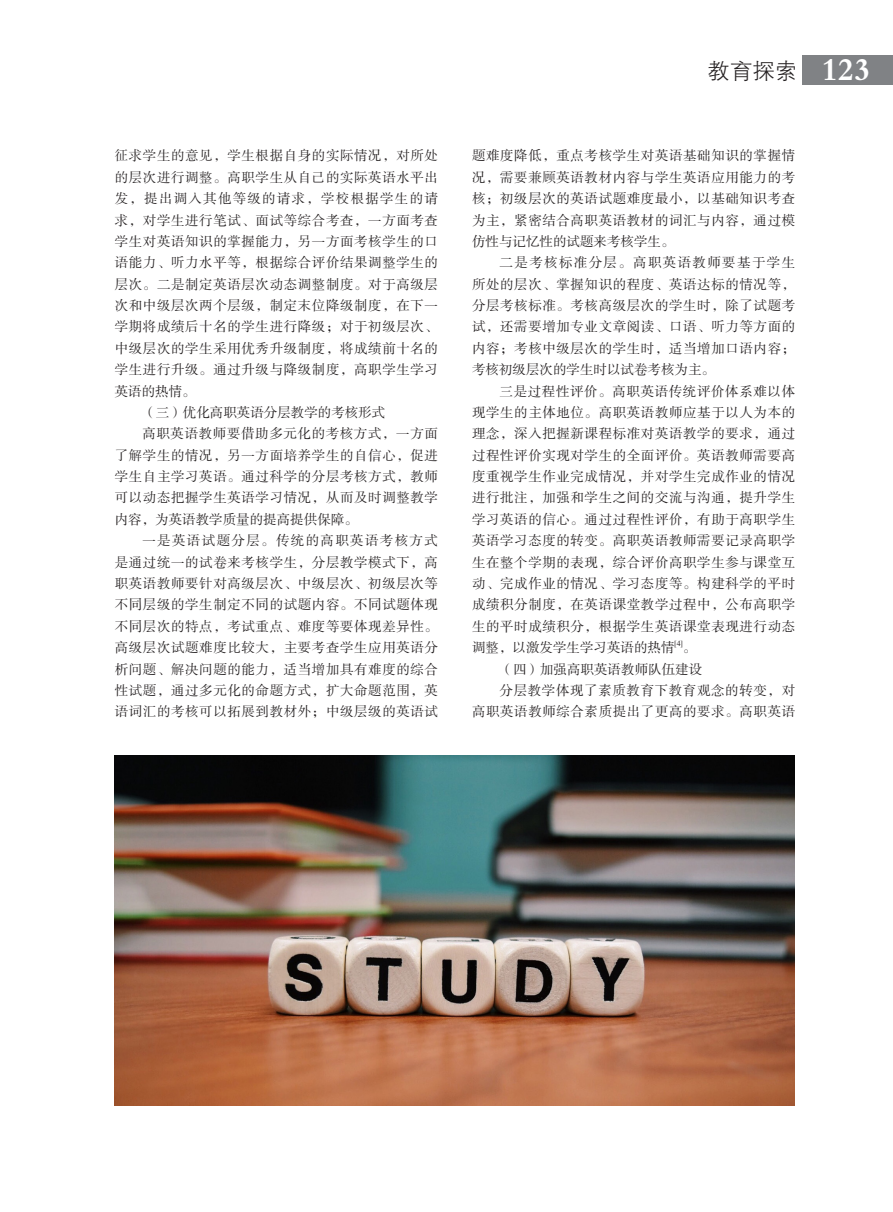
<style>
.page{position:relative;width:893px;height:1212px;background:#fff}
.page>*{position:absolute;margin:0;border:0;box-sizing:border-box;transform-origin:0 0}
.t1{font:22.5px "FZXH1 K GBK1 0";color:#231f20}
.正文{font:13.5px/21.3px "FZSSK GBK1 0";letter-spacing:.045em;color:#231f20;text-align:justify}
.正文-2{font:13.5px "FZSSK GBK1 0";color:#231f20}
.正文-3{font:7.8px "FZSSK GBK1 0";color:#231f20}
.s1{font-family:"FZDBSK GBK1 0";font-size:33px;color:#fff}
</style>
<div class="page">
<div style="left:803px;top:55px;width:90px;height:30px;background:#808285"></div>
<img style="left:115px;top:756px;width:679px;height:350px">
<p class="正文" style="left:115px;top:146px;width:325px">征求学生的意见，学生根据自身的实际情况，对所处的层次进行调整。高职学生从自己的实际英语水平出发，提出调入其他等级的请求，学校根据学生的请求，对学生进行笔试、面试等综合考查，一方面考查学生对英语知识的掌握能力，另一方面考核学生的口语能力、听力水平等，根据综合评价结果调整学生的层次。二是制定英语层次动态调整制度。对于高级层次和中级层次两个层级，制定末位降级制度，在下一学期将成绩后十名的学生进行降级；对于初级层次、中级层次的学生采用优秀升级制度，将成绩前十名的学生进行升级。通过升级与降级制度，高职学生学习英语的热情。</p>
<p class="正文-2" style="left:142px;top:405px;width:244px">（三）优化高职英语分层教学的考核形式</p>
<p class="正文" style="left:115px;top:424px;width:325px;text-indent:28px">高职英语教师要借助多元化的考核方式，一方面了解学生的情况，另一方面培养学生的自信心，促进学生自主学习英语。通过科学的分层考核方式，教师可以动态把握学生英语学习情况，从而及时调整教学内容，为英语教学质量的提高提供保障。</p>
<p class="正文" style="left:115px;top:530px;width:325px;text-indent:28px">一是英语试题分层。传统的高职英语考核方式是通过统一的试卷来考核学生，分层教学模式下，高职英语教师要针对高级层次、中级层次、初级层次等不同层级的学生制定不同的试题内容。不同试题体现不同层次的特点，考试重点、难度等要体现差异性。高级层次试题难度比较大，主要考查学生应用英语分析问题、解决问题的能力，适当增加具有难度的综合性试题，通过多元化的命题方式，扩大命题范围，英语词汇的考核可以拓展到教材外；中级层级的英语试</p>
<h1 class="t1" style="left:707px;top:59px;width:165px">教育探索 <span class="s1">123</span></h1>
<p class="正文" style="left:472px;top:146px;width:325px">题难度降低，重点考核学生对英语基础知识的掌握情况，需要兼顾英语教材内容与学生英语应用能力的考核；初级层次的英语试题难度最小，以基础知识考查为主，紧密结合高职英语教材的词汇与内容，通过模仿性与记忆性的试题来考核学生。</p>
<p class="正文" style="left:472px;top:253px;width:325px;text-indent:28px">二是考核标准分层。高职英语教师要基于学生所处的层次、掌握知识的程度、英语达标的情况等，分层考核标准。考核高级层次的学生时，除了试题考试，还需要增加专业文章阅读、口语、听力等方面的内容；考核中级层次的学生时，适当增加口语内容；考核初级层次的学生时以试卷考核为主。</p>
<p class="正文" style="left:472px;top:381px;width:325px;text-indent:28px">三是过程性评价。高职英语传统评价体系难以体现学生的主体地位。高职英语教师应基于以人为本的理念，深入把握新课程标准对英语教学的要求，通过过程性评价实现对学生的全面评价。英语教师需要高度重视学生作业完成情况，并对学生完成作业的情况进行批注，加强和学生之间的交流与沟通，提升学生学习英语的信心。通过过程性评价，有助于高职学生英语学习态度的转变。高职英语教师需要记录高职学生在整个学期的表现，综合评价高职学生参与课堂互动、完成作业的情况、学习态度等。构建科学的平时成绩积分制度，在英语课堂教学过程中，公布高职学生的平时成绩积分，根据学生英语课堂表现进行动态调整，以激发学生学习英语的热情</p>
<p class="正文-3" style="left:674px;top:639px;width:10px">[4]</p>
<p class="正文" style="left:683px;top:637px;width:15px">。</p>
<p class="正文-2" style="left:500px;top:661px;width:204px">（四）加强高职英语教师队伍建设</p>
<p class="正文" style="left:472px;top:680px;width:325px;text-align:right">分层教学体现了素质教育下教育观念的转变，对<br>高职英语教师综合素质提出了更高的要求。高职英语</p>
</div>
